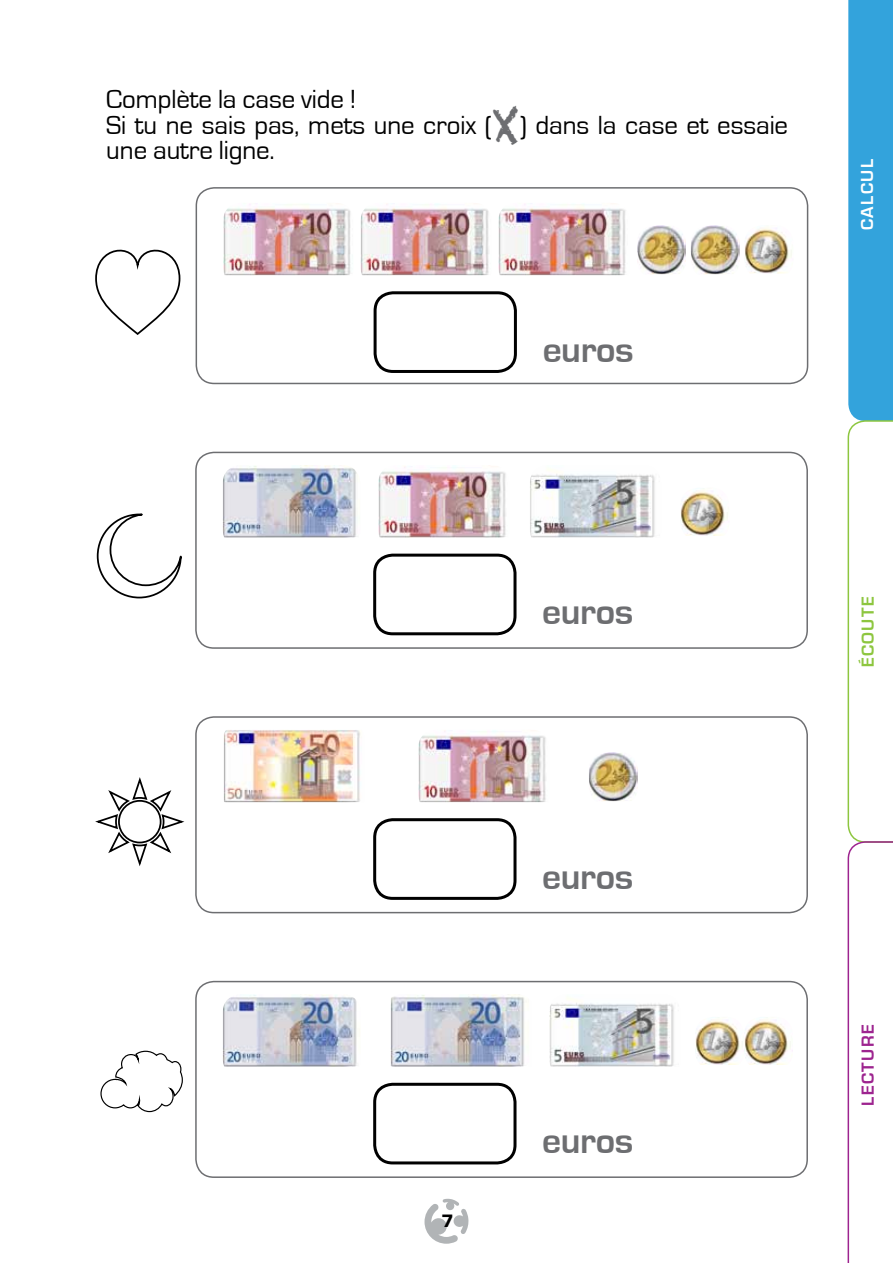
<style>
.page{position:relative;width:893px;height:1263px;background:#fff}
.page>*{position:absolute;margin:0;border:0;box-sizing:border-box;transform-origin:0 0}
.t1{font:700 37.5px "Eurostile";letter-spacing:-.01em;color:#6d6e71}
.t2{font:27px/25.5px "Eurostile";letter-spacing:-.005em;color:#000}
.t3{font:700 18px "Eurostile";letter-spacing:.075em;color:#9d248f}
.t4{font:700 18px "Eurostile";letter-spacing:.075em;color:#fff}
.t5{font:700 18px "Eurostile";letter-spacing:.075em;color:#8dc63f}
.t6{font:900 18px "Univers";color:#000}
.s1{font-family:"Chalkduster";font-size:45px;color:#6d6e71}
</style>
<div class="page">
<svg style="left:424px;top:1199px;width:45px;height:45px"></svg>
<div style="left:196px;top:187px;width:612px;height:197px;border:2px solid #6d6e71;border-radius:18px"></div>
<div style="left:374px;top:291px;width:143px;height:82px;border:3px solid #000;border-radius:18px"></div>
<img style="left:223px;top:203px;width:128px;height:72px">
<img style="left:361px;top:203px;width:128px;height:72px">
<img style="left:498px;top:204px;width:128px;height:71px">
<img style="left:744px;top:227px;width:48px;height:46px">
<img style="left:637px;top:225px;width:49px;height:49px">
<img style="left:691px;top:225px;width:49px;height:49px">
<svg style="left:95px;top:249px;width:86px;height:86px"></svg>
<div style="left:195px;top:452px;width:613px;height:197px;border:2px solid #6d6e71;border-radius:18px"></div>
<div style="left:373px;top:554px;width:143px;height:81px;border:3px solid #000;border-radius:18px"></div>
<img style="left:223px;top:465px;width:134px;height:73px">
<img style="left:378px;top:466px;width:128px;height:72px">
<img style="left:530px;top:469px;width:125px;height:69px">
<img style="left:680px;top:490px;width:48px;height:46px">
<svg style="left:96px;top:513px;width:86px;height:86px"></svg>
<div style="left:195px;top:716px;width:613px;height:197px;border:2px solid #6d6e71;border-radius:18px"></div>
<div style="left:373px;top:818px;width:143px;height:82px;border:3px solid #000;border-radius:18px"></div>
<img style="left:224px;top:730px;width:137px;height:72px">
<img style="left:418px;top:730px;width:128px;height:72px">
<img style="left:589px;top:752px;width:49px;height:49px">
<svg style="left:95px;top:777px;width:90px;height:89px"></svg>
<div style="left:195px;top:981px;width:613px;height:197px;border:2px solid #6d6e71;border-radius:18px"></div>
<div style="left:373px;top:1083px;width:143px;height:81px;border:3px solid #000;border-radius:18px"></div>
<img style="left:223px;top:995px;width:137px;height:72px">
<img style="left:391px;top:994px;width:136px;height:73px">
<img style="left:549px;top:998px;width:125px;height:69px">
<img style="left:695px;top:1019px;width:98px;height:46px">
<svg style="left:100px;top:1050px;width:83px;height:63px"></svg>
<svg style="left:847px;top:0;width:46px;height:1263px"></svg>
<p class="t2" style="left:106px;top:87px;width:683px">Complète la case vide !<br>Si tu ne sais pas, mets une croix (<span class="s1">X</span>) dans la case et essaie une autre ligne.</p>
<h1 class="t1" style="left:543px;top:329px;width:93px">euros</h1>
<p class="t4" style="left:857px;top:230px;width:72px;rotate:-90deg">CALCUL</p>
<h1 class="t1" style="left:542px;top:591px;width:93px">euros</h1>
<h1 class="t1" style="left:542px;top:856px;width:93px">euros</h1>
<p class="t6" style="left:441px;top:1209px;width:14px">7</p>
<h1 class="t1" style="left:542px;top:1120px;width:93px">euros</h1>
<p class="t5" style="left:858px;top:667px;width:72px;rotate:-90deg">ÉCOUTE</p>
<p class="t3" style="left:858px;top:1106px;width:82px;rotate:-90deg">LECTURE</p>
</div>
